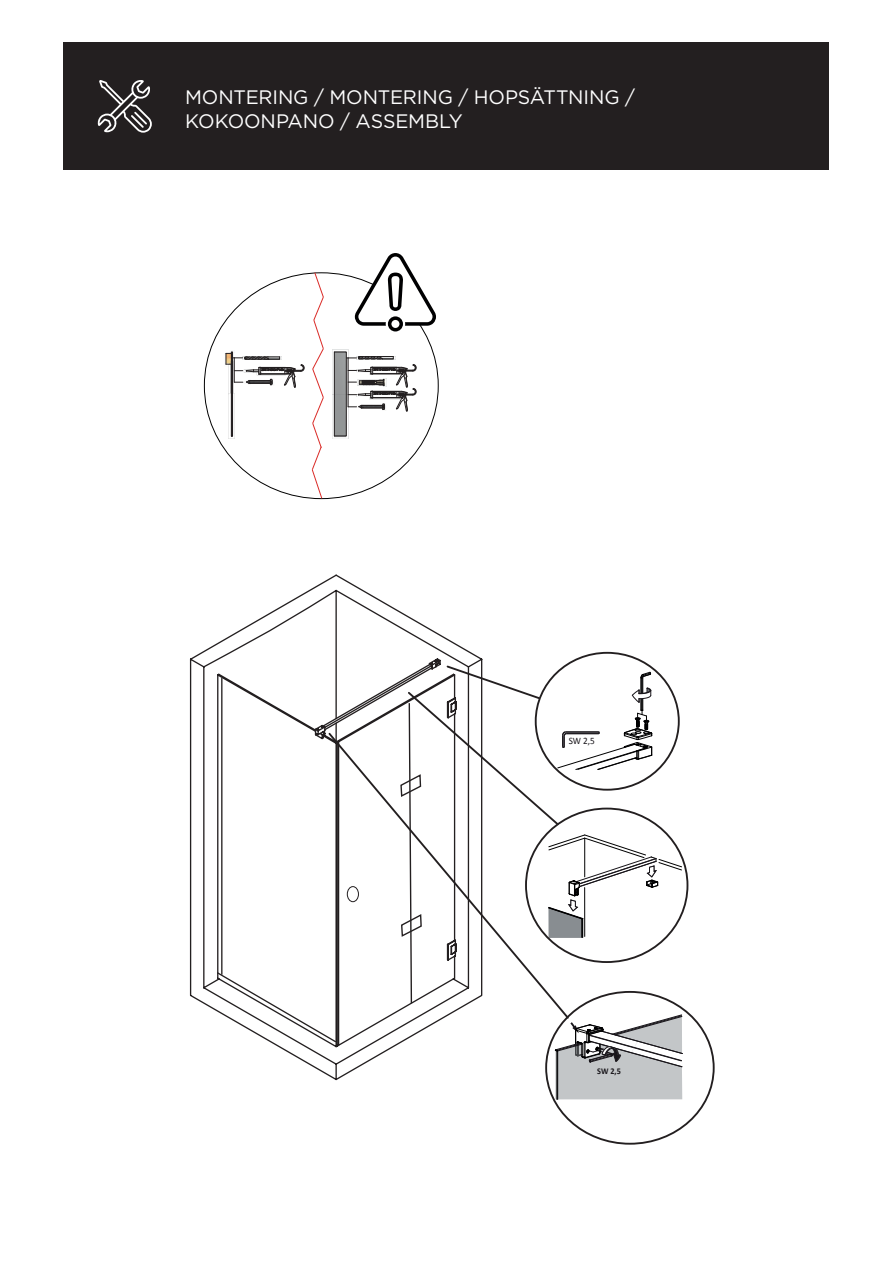
<style>
.page{position:relative;width:893px;height:1263px;background:#fff}
.page>*{position:absolute;margin:0;border:0;box-sizing:border-box;transform-origin:0 0}
.t1{font:19.5px/24px "Gotham";letter-spacing:-.005em;color:#fff}
.t2{font:9.75px "Calibri";color:#18151a;scale:.94 1}
.t3{font:700 8.85px "Calibri";color:#18151a;scale:.93 1}
</style>
<div class="page">
<div style="left:64px;top:43px;width:765px;height:127px;background:#231f20"></div>
<svg style="left:97px;top:80px;width:55px;height:53px"></svg>
<svg style="left:225px;top:351px;width:79px;height:86px"></svg>
<img style="left:332px;top:350px;width:17px;height:41px">
<img style="left:332px;top:391px;width:17px;height:47px">
<div style="left:334px;top:352px;width:12px;height:84px;border:1px solid #231f20"></div>
<svg style="left:346px;top:356px;width:70px;height:56px"></svg>
<svg style="left:311px;top:272px;width:13px;height:227px"></svg>
<svg style="left:189px;top:574px;width:294px;height:437px"></svg>
<svg style="left:355px;top:253px;width:81px;height:78px"></svg>
<svg style="left:216px;top:659px;width:467px;height:440px"></svg>
<hr style="left:221px;top:678px;width:1px;height:296px;background:#231f20">
<p class="t1" style="left:185px;top:85px;width:452px">MONTERING / MONTERING / HOPSÄTTNING /<br>KOKOONPANO / ASSEMBLY</p>
<p class="t2" style="left:569px;top:734px;width:29px">SW 2,5</p>
<p class="t3" style="left:597px;top:1064px;width:27px">SW 2,5</p>
</div>
